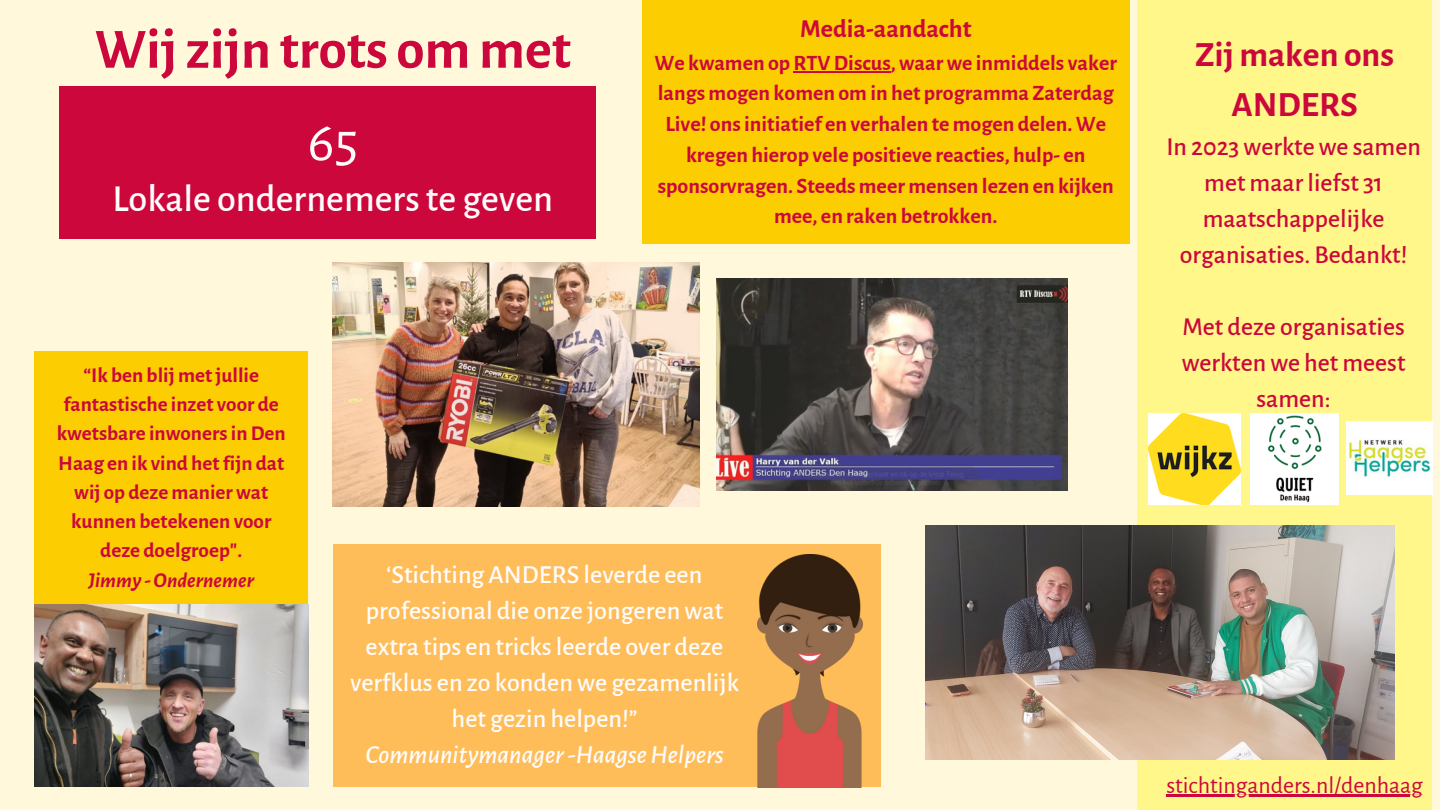
<style>
.page{position:relative;width:1440px;height:810px;background:#fff8db}
.page>*{position:absolute;margin:0;border:0;box-sizing:border-box;transform-origin:0 0}
.t1{font:700 56.9px "Alegreya Sans";color:#cc073c}
.t2{font:56.9px "Alegreya Sans";color:#fefcfb}
.t3{font:500 38.3px "Alegreya Sans";color:#fefcfb}
.t4{font:700 35.7px/49.6px "Alegreya Sans";color:#cc073c;text-align:center}
.t5{font:500 26.1px/36px "Alegreya Sans";color:#fefcfb;text-align:center}
.t6{font:700 26px "Alegreya Sans";color:#cc073c}
.t7{font:500 25.9px/36px "Alegreya Sans";color:#cc073c;text-align:center}
.t8{font:23.8px "Alegreya Sans";color:#cc073c}
.t9{font:700 22px/30.8px "Alegreya Sans";color:#cc073c;text-align:center}
.t10{font:700 21.2px/29.2px "Alegreya Sans";color:#cc073c;text-align:center}
.t11{font:italic 700 21.2px "Alegreya Sans";color:#cc073c}
.s1{font-style:italic}
</style>
<div class="page">
<div style="left:333px;top:544px;width:548px;height:243px;background:#ffbd59"></div>
<div style="left:59px;top:86px;width:537px;height:152px;background:#cc073c"></div>
<div style="left:1138px;top:0;width:294px;height:810px;background:#fff78a"></div>
<img style="left:716px;top:279px;width:351px;height:212px">
<img style="left:333px;top:262px;width:367px;height:245px">
<div style="left:34px;top:351px;width:274px;height:254px;background:#fcce01"></div>
<img style="left:757px;top:554px;width:105px;height:233px">
<img style="left:34px;top:605px;width:274px;height:182px">
<div style="left:642px;top:0;width:487px;height:244px;background:#fcce01"></div>
<hr style="left:794px;top:71px;width:97px;height:2px;background:#cc073c">
<img style="left:1149px;top:413px;width:92px;height:92px">
<img style="left:1250px;top:413px;width:89px;height:92px">
<img style="left:1347px;top:421px;width:85px;height:73px">
<img style="left:926px;top:525px;width:469px;height:234px">
<hr style="left:1166px;top:795px;width:257px;height:2px;background:#cc073c">
<p class="t1" style="left:95px;top:22px;width:478px">Wij zijn trots om met</p>
<h3 class="t2" style="left:308px;top:115px;width:52px">65</h3>
<h3 class="t3" style="left:112px;top:181px;width:442px">Lokale ondernemers te geven</h3>
<p class="t6" style="left:800px;top:17px;width:173px">Media-aandacht</p>
<p class="t9" style="left:655px;top:48px;width:464px">We kwamen op RTVDiscus,waarwe inmiddels vaker langs mogen komen om in het programma Zaterdag Live! onsinitiatief en verhalen te mogen delen. We kregen hierop vele positieve reacties, hulp- en sponsorvragen. Steeds meer mensen lezen en kijken mee, en raken betrokken.</p>
<p class="t10" style="left:57px;top:361px;width:231px">“Ik ben blij metjullie fantastische inzet voor de kwetsbare inwonersinDen<br>Haag en ik vind hetfijn dat wij op deze manierwat kunnen betekenen voor deze doelgroep".</p>
<p class="t11" style="left:88px;top:570px;width:167px">Jimmy -Ondernemer</p>
<h3 class="t5" style="left:350px;top:558px;width:390px">‘Stichting ANDERS leverde een professional die onze jongeren wat extra tips en tricks leerde over deze verfklus en zo konden we gezamenlijk het gezin helpen!”<br><span class="s1">Communitymanager-HaagseHelpers</span></h3>
<p class="t4" style="left:1195px;top:31px;width:201px">Zij maken ons<br>ANDERS</p>
<p class="t7" style="left:1166px;top:129px;width:256px">In 2023 werkte we samen met maar liefst 31 maatschappelijke organisaties. Bedankt!</p>
<p class="t7" style="left:1182px;top:309px;width:225px">Met deze organisaties werkten we het meest samen:</p>
<p class="t8" style="left:1166px;top:774px;width:258px">stichtinganders.nl/denhaag</p>
</div>
